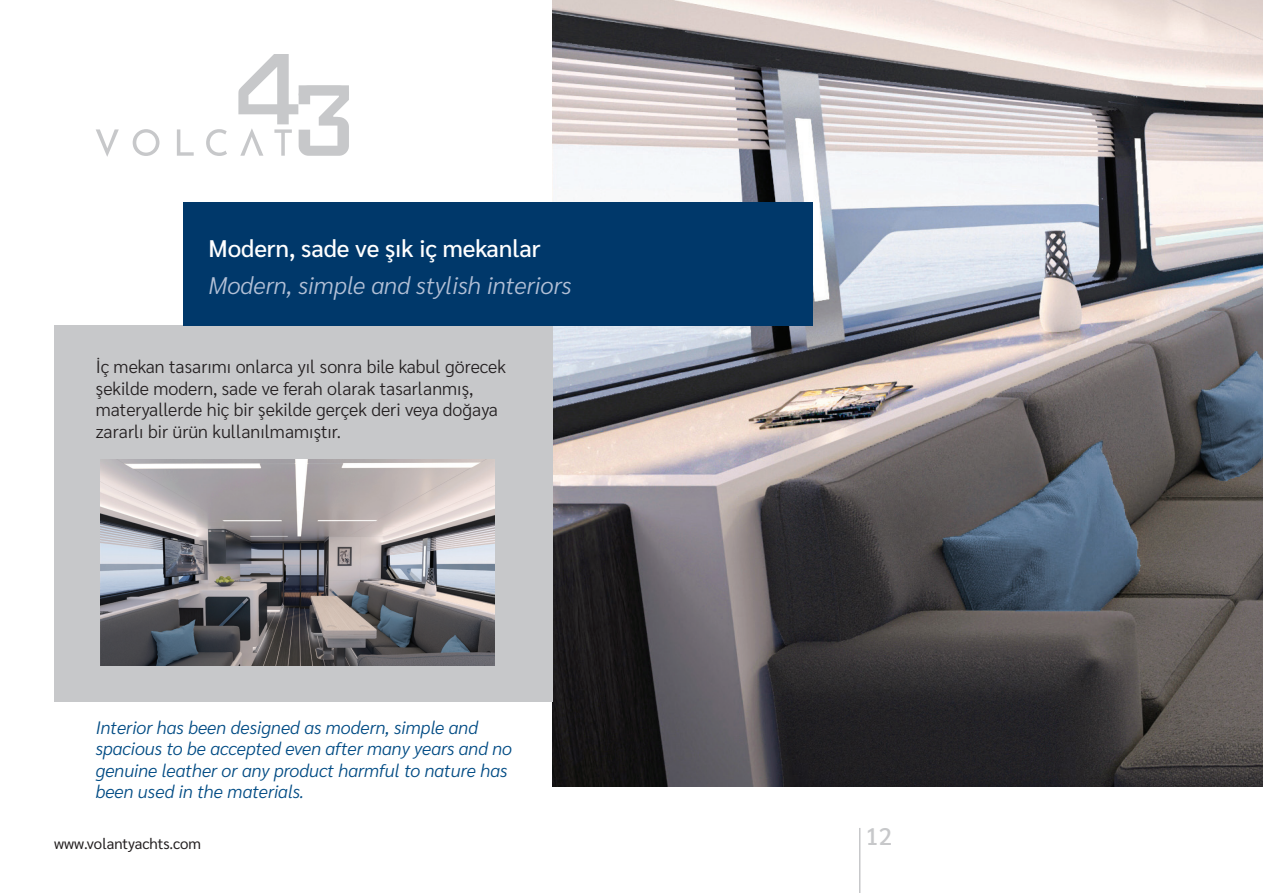
<style>
.page{position:relative;width:1263px;height:893px;background:#fff}
.page>*{position:absolute;margin:0;border:0;box-sizing:border-box;transform-origin:0 0}
.t1{font:italic 300 24px "Sarabun";color:#b3c0d6}
.t2{font:500 24px "Sarabun";color:#fff}
.t3{font:500 24px "Sarabun";color:#c7c8ca}
.t4{font:300 18px/21.6px "Sarabun";color:#231f20}
.t5{font:italic 300 18px/21.6px "Sarabun";color:#004b84}
.t6{font:15px "Sarabun";color:#231f20}
</style>
<div class="page">
<img style="left:553px;top:0;width:710px;height:787px">
<div style="left:54px;top:326px;width:499px;height:376px;background:#c7c8ca"></div>
<svg style="left:96px;top:54px;width:253px;height:103px"></svg>
<div style="left:183px;top:202px;width:629px;height:123px;background:#00386a"></div>
<img style="left:101px;top:460px;width:394px;height:206px">
<hr style="left:859px;top:828px;width:1px;height:65px;background:#c7c8ca">
<h1 class="t2" style="left:208px;top:235px;width:334px">Modern, sade ve şık iç mekanlar</h1>
<h1 class="t1" style="left:208px;top:271px;width:365px">Modern, simple and stylish interiors</h1>
<p class="t4" style="left:96px;top:356px;width:412px">İç mekan tasarımı onlarca yıl sonra bile kabul görecek şekilde modern, sade ve ferah olarak tasarlanmış, materyallerde hiç bir şekilde gerçek deri veya doğaya zararlı bir ürün kullanılmamıştır.</p>
<p class="t5" style="left:96px;top:717px;width:418px">Interior has been designed as modern, simple and spacious to be accepted even after many years and no genuine leather or any product harmful to nature has been used in the materials.</p>
<p class="t6" style="left:54px;top:835px;width:149px">www.volantyachts.com</p>
<h1 class="t3" style="left:865px;top:822px;width:28px">12</h1>
</div>
